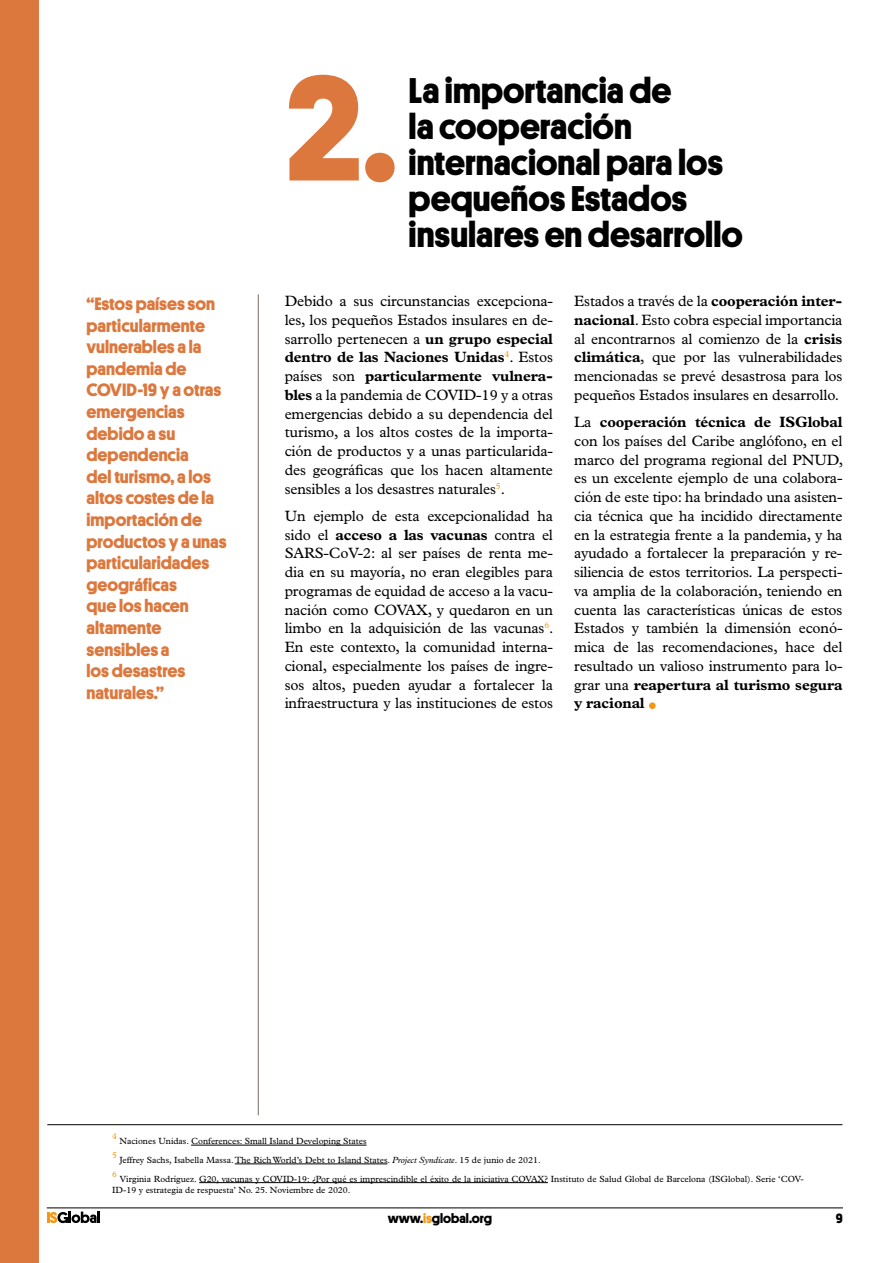
<style>
.page{position:relative;width:893px;height:1263px;background:#fff}
.page>*{position:absolute;margin:0;border:0;box-sizing:border-box;transform-origin:0 0}
.t1{font:700 150px "Platform";color:#dc783d}
.text_base{font:54px "Plantin";color:#f49712}
.t2{font:700 36px/36px "Platform";color:#000}
.t3{font:700 18px/21.6px "Platform";color:#dc783d}
.text_base-2{font:15px/18.8px "Plantin";letter-spacing:-.01em;color:#000;text-align:justify}
.t4{font:700 13.5px "Platform";color:#000}
.leyendas{font:9px/11.2px "Plantin";color:#000}
.leyendas-2{font:8.7px "Plantin";color:#f49712}
.s1{font-weight:700}
.s2{font-style:italic}
.s3{color:#f49712}
</style>
<div class="page">
<svg style="left:47px;top:1211px;width:53px;height:12px"></svg>
<hr style="left:47px;top:1207px;width:796px;height:1px;background:#000">
<div style="left:0;top:0;width:38px;height:1263px;background:#dc783d"></div>
<hr style="left:258px;top:294px;width:1px;height:821px;background:#867b77">
<hr style="left:191px;top:1145px;width:176px;height:1px;background:#000">
<hr style="left:235px;top:1163px;width:152px;height:1px;background:#000">
<hr style="left:199px;top:1182px;width:349px;height:1px;background:#000">
<hr style="left:47px;top:1124px;width:795px;height:1px;background:#000">
<p class="t3" style="left:87px;top:292px;width:142px">“Estos países son particularmente vulnerables a la pandemia de<br>COVID-19 y a otras emergencias debido a su dependencia<br>del turismo, a los altos costes de la importación de productos y a unas particularidades geográficas<br>que los hacen altamente sensibles a<br>los desastres naturales.”</p>
<p class="t1" style="left:285px;top:19px;width:113px">2.</p>
<p class="t2" style="left:409px;top:70px;width:336px">La importancia de<br>la cooperación internacional para los pequeños Estados insulares en desarrollo</p>
<p class="text_base-2" style="left:285px;top:292px;width:270px">Debido a sus circunstancias excepciona&shy;les, los pequeños Estados insulares en de&shy;sarrollo pertenecen a <span class="s1">un grupo especial dentro de las Naciones Unidas</span><sup>4</sup>. Estos países son <span class="s1">particularmente vulnera&shy;bles</span> a la pandemia de COVID-19 y a otras emergencias debido a su dependencia del turismo, a los altos costes de la importa&shy;ción de productos y a unas particularida&shy;des geográficas que los hacen altamente sensibles a los desastres naturales<sup>5</sup>.</p>
<p class="text_base-2" style="left:285px;top:506px;width:270px">Un ejemplo de esta excepcionalidad ha sido el <span class="s1">acceso a las vacunas</span> contra el SARS-CoV-2: al ser países de renta me&shy;dia en su mayoría, no eran elegibles para programas de equidad de acceso a la vacu&shy;nación como COVAX, y quedaron en un limbo en la adquisición de las vacunas<sup>6</sup>.<br>En este contexto, la comunidad interna&shy;cional, especialmente los países de ingre&shy;sos altos, pueden ayudar a fortalecer la infraestructura y las instituciones de estos</p>
<p class="text_base-2" style="left:574px;top:292px;width:270px">Estados a través de la <span class="s1">cooperación inter&shy;nacional</span>. Esto cobra especial importancia al encontrarnos al comienzo de la <span class="s1">crisis climática</span>, que por las vulnerabilidades mencionadas se prevé desastrosa para los pequeños Estados insulares en desarrollo.</p>
<p class="text_base-2" style="left:574px;top:413px;width:270px">La <span class="s1">cooperación técnica de ISGlobal </span>con los países del Caribe anglófono, en el marco del programa regional del PNUD, es un excelente ejemplo de una colabora&shy;ción de este tipo: ha brindado una asisten&shy;cia técnica que ha incidido directamente en la estrategia frente a la pandemia, y ha ayudado a fortalecer la preparación y re&shy;siliencia de estos territorios. La perspecti&shy;va amplia de la colaboración, teniendo en cuenta las características únicas de estos Estados y también la dimensión econó&shy;mica de las recomendaciones, hace del resultado un valioso instrumento para lo&shy;grar una <span class="s1">reapertura al turismo segura y racional</span></p>
<p class="text_base" style="left:644px;top:659px;width:17px">.</p>
<p class="leyendas-2" style="left:112px;top:1131px;width:6px">4</p>
<p class="leyendas" style="left:120px;top:1135px;width:249px">Naciones Unidas. Conferences: Small Island Developing States</p>
<p class="leyendas-2" style="left:112px;top:1150px;width:6px">5</p>
<p class="leyendas" style="left:120px;top:1154px;width:423px">Jeffrey Sachs, Isabella Massa. The Rich World’s Debt to Island States. <span class="s2">Project Syndicate</span>. 15 de junio de 2021.</p>
<p class="leyendas-2" style="left:112px;top:1169px;width:6px">6</p>
<p class="leyendas" style="left:112px;top:1173px;width:693px;text-indent:8px">Virginia Rodríguez. G20, vacunas y COVID-19: ¿Por qué es imprescindible el éxito de la iniciativa COVAX? Instituto de Salud Global de Barcelona (ISGlobal). Serie ‘COV-<br>ID-19 y estrategia de respuesta’ No. 25. Noviembre de 2020.</p>
<p class="t4" style="left:388px;top:1208px;width:106px">www.<span class="s3">is</span>global.org</p>
<p class="t4" style="left:836px;top:1208px;width:9px">9</p>
</div>
